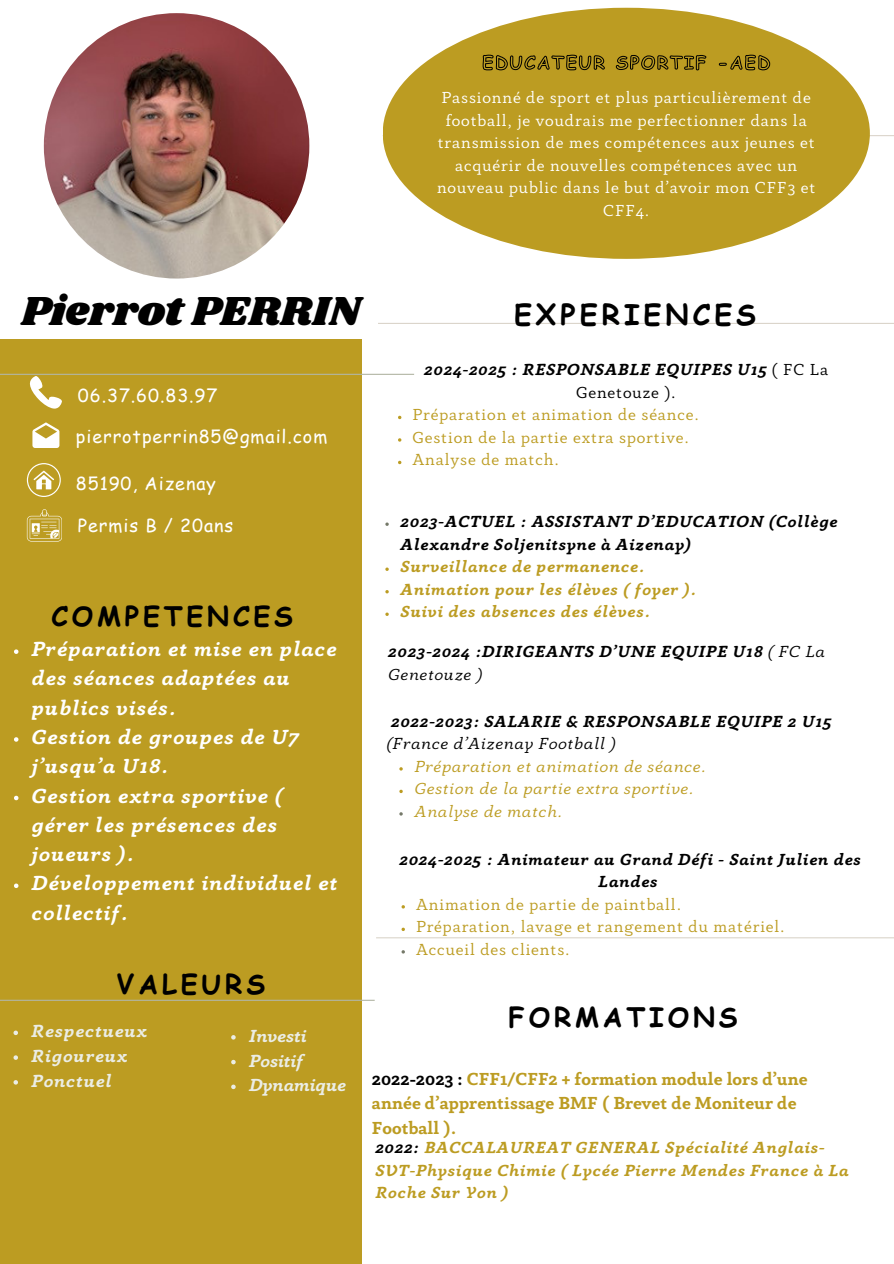
<style>
.page{position:relative;width:894px;height:1264px;background:#fff}
.page>*{position:absolute;margin:0;border:0;box-sizing:border-box;transform-origin:0 0}
.t1{font:42px "Shrikhand";color:#000}
.t2{font:700 28.5px "Comic Sans MS";letter-spacing:.14em;color:#000}
.t3{font:700 27px "Comic Sans MS";letter-spacing:.145em;color:#000}
.t4{font:italic 700 21px/29.2px "Anaphora";letter-spacing:.05em;color:#fff}
.t5{font:700 18px/24.8px "Anaphora";color:#bc9c22}
.t6{font:18px "Comic Sans MS";letter-spacing:.05em;color:#fff}
.t7{font:italic 700 18px "Anaphora";letter-spacing:.05em;color:#ebede5}
.t8{font:italic 700 18px "Anaphora";color:#ebede5}
.t9{font:italic 700 16.5px/22.5px "Anaphora";letter-spacing:.05em;color:#000}
.t10{font:16.5px/22.5px "Anaphora";letter-spacing:.05em;color:#fff;text-align:center}
.t11{font:italic 700 16.5px/22.5px "Anaphora";letter-spacing:.05em;color:#bc9c22}
.t12{font:16.5px "Anaphora";letter-spacing:.05em;color:#bc9c22}
.t13{font:italic 16.5px "Anaphora";letter-spacing:.05em;color:#bc9c22}
.s1{font-weight:400;font-style:normal}
.s2{font-weight:400}
.s3{color:#000}
</style>
<div class="page">
<div style="left:0;top:339px;width:361px;height:924px;background:#bc9c22"></div>
<hr style="left:0;top:374px;width:414px;height:1px;background:#b2b6a4">
<hr style="left:378px;top:323px;width:515px;height:1px;background:#dbd5cb">
<svg style="left:32px;top:422px;width:27px;height:26px"></svg>
<svg style="left:30px;top:376px;width:32px;height:32px"></svg>
<hr style="left:0;top:999px;width:374px;height:1px;background:#b2b6a4">
<svg style="left:27px;top:509px;width:35px;height:32px"></svg>
<svg style="left:27px;top:463px;width:34px;height:34px"></svg>
<hr style="left:382px;top:135px;width:511px;height:1px;background:#dbd5cb">
<div style="left:382px;top:8px;width:487px;height:251px;background:#bc9c22;border-radius:50%"></div>
<img style="left:44px;top:13px;width:265px;height:265px;border-radius:50%">
<hr style="left:376px;top:937px;width:517px;height:1px;background:#dbd5cb">
<svg style="left:401px;top:927px;width:4px;height:4px"></svg>
<svg style="left:13px;top:1030px;width:5px;height:5px"></svg>
<svg style="left:13px;top:1055px;width:5px;height:4px"></svg>
<svg style="left:13px;top:1080px;width:5px;height:4px"></svg>
<svg style="left:482px;top:54px;width:288px;height:17px"></svg>
<svg style="left:231px;top:1035px;width:4px;height:4px"></svg>
<svg style="left:231px;top:1059px;width:4px;height:5px"></svg>
<svg style="left:231px;top:1084px;width:4px;height:5px"></svg>
<svg style="left:14px;top:649px;width:4px;height:5px"></svg>
<svg style="left:14px;top:737px;width:4px;height:4px"></svg>
<svg style="left:14px;top:795px;width:4px;height:5px"></svg>
<svg style="left:14px;top:883px;width:4px;height:5px"></svg>
<p class="t10" style="left:437px;top:88px;width:380px">Passionné de sport et plus particulièrement de football, je voudrais me perfectionner dans la transmission de mes compétences aux jeunes et acquérir de nouvelles compétences avec un nouveau public dans le but d’avoir mon CFF3 et CFF4.</p>
<p class="t1" style="left:21px;top:281px;width:340px">Pierrot PERRIN</p>
<p class="t2" style="left:514px;top:293px;width:243px">EXPERIENCES</p>
<h3 class="t6" style="left:78px;top:381px;width:141px">06.37.60.83.97</h3>
<h2 class="t6" style="left:76px;top:423px;width:253px">pierrotperrin85@gmail.com</h2>
<p class="t6" style="left:76px;top:470px;width:141px">85190, Aizenay</p>
<p class="t6" style="left:78px;top:512px;width:157px">Permis B / 20ans</p>
<p class="t3" style="left:51px;top:596px;width:243px">COMPETENCES</p>
<p class="t4" style="left:31px;top:636px;width:306px">Préparation et mise en place des séances adaptées au publics visés.</p>
<p class="t4" style="left:31px;top:724px;width:269px">Gestion de groupes de U7 j’usqu’a U18.</p>
<p class="t4" style="left:31px;top:782px;width:252px">Gestion extra sportive ( gérer les présences des joueurs ).</p>
<h5 class="t4" style="left:31px;top:870px;width:307px">Développement individuel et collectif.</h5>
<p class="t3" style="left:116px;top:964px;width:150px">VALEURS</p>
<p class="t7" style="left:31px;top:1024px;width:117px">Respectueux</p>
<p class="t7" style="left:31px;top:1048px;width:97px">Rigoureux</p>
<p class="t7" style="left:31px;top:1073px;width:81px">Ponctuel</p>
<p class="t8" style="left:248px;top:1028px;width:59px">Investi</p>
<p class="t8" style="left:248px;top:1053px;width:56px">Positif</p>
<p class="t8" style="left:248px;top:1078px;width:98px">Dynamique</p>
<p class="t9" style="left:423px;top:360px;width:406px;text-align:center">2024-2025 : RESPONSABLE EQUIPES U15 <span class="s1">( FC La<br>Genetouze ).</span></p>
<p class="t12" style="left:412px;top:408px;width:288px">Préparation et animation de séance.</p>
<p class="t12" style="left:412px;top:430px;width:278px">Gestion de la partie extra sportive.</p>
<p class="t12" style="left:412px;top:453px;width:148px">Analyse de match.</p>
<p class="t9" style="left:400px;top:511px;width:438px">2023-ACTUEL : ASSISTANT D’EDUCATION (Collège<br>Alexandre Soljenitsyne à Aizenay)</p>
<p class="t11" style="left:400px;top:556px;width:245px">Surveillance de permanence.</p>
<p class="t11" style="left:400px;top:579px;width:297px">Animation pour les élèves ( foyer ).</p>
<p class="t11" style="left:400px;top:601px;width:251px">Suivi des absences des élèves.</p>
<p class="t9" style="left:387px;top:642px;width:438px">2023-2024 :DIRIGEANTS D’UNE EQUIPE U18 <span class="s2">( FC La<br>Genetouze )</span></p>
<h4 class="t9" style="left:386px;top:711px;width:446px">2022-2023: SALARIE &amp; RESPONSABLE EQUIPE 2 U15 <span class="s2">(France d’Aizenay Football )</span></h4>
<p class="t13" style="left:414px;top:759px;width:293px">Préparation et animation de séance.</p>
<h1 class="t13" style="left:414px;top:782px;width:281px">Gestion de la partie extra sportive.</h1>
<h2 class="t13" style="left:414px;top:804px;width:149px">Analyse de match.</h2>
<p class="t9" style="left:399px;top:849px;width:462px;text-align:center">2024-2025 : Animateur au Grand Défi - Saint Julien des<br>Landes</p>
<p class="t12" style="left:416px;top:897px;width:266px">Animation de partie de paintball.</p>
<p class="t12" style="left:416px;top:920px;width:370px">Préparation, lavage et rangement du matériel.</p>
<h2 class="t12" style="left:416px;top:942px;width:155px">Accueil des clients.</h2>
<p class="t3" style="left:508px;top:996px;width:230px">FORMATIONS</p>
<p class="t5" style="left:372px;top:1067px;width:437px"><span class="s3">2022-2023 :</span> CFF1/CFF2 + formation module lors d’une année d’apprentissage BMF ( Brevet de Moniteur de<br>Football ).</p>
<p class="t11" style="left:374px;top:1137px;width:474px"><span class="s3">2022:</span> BACCALAUREAT GENERAL Spécialité Anglais-<br>SVT-Physique Chimie ( Lycée Pierre Mendes France à La<br>Roche Sur Yon )</p>
</div>
